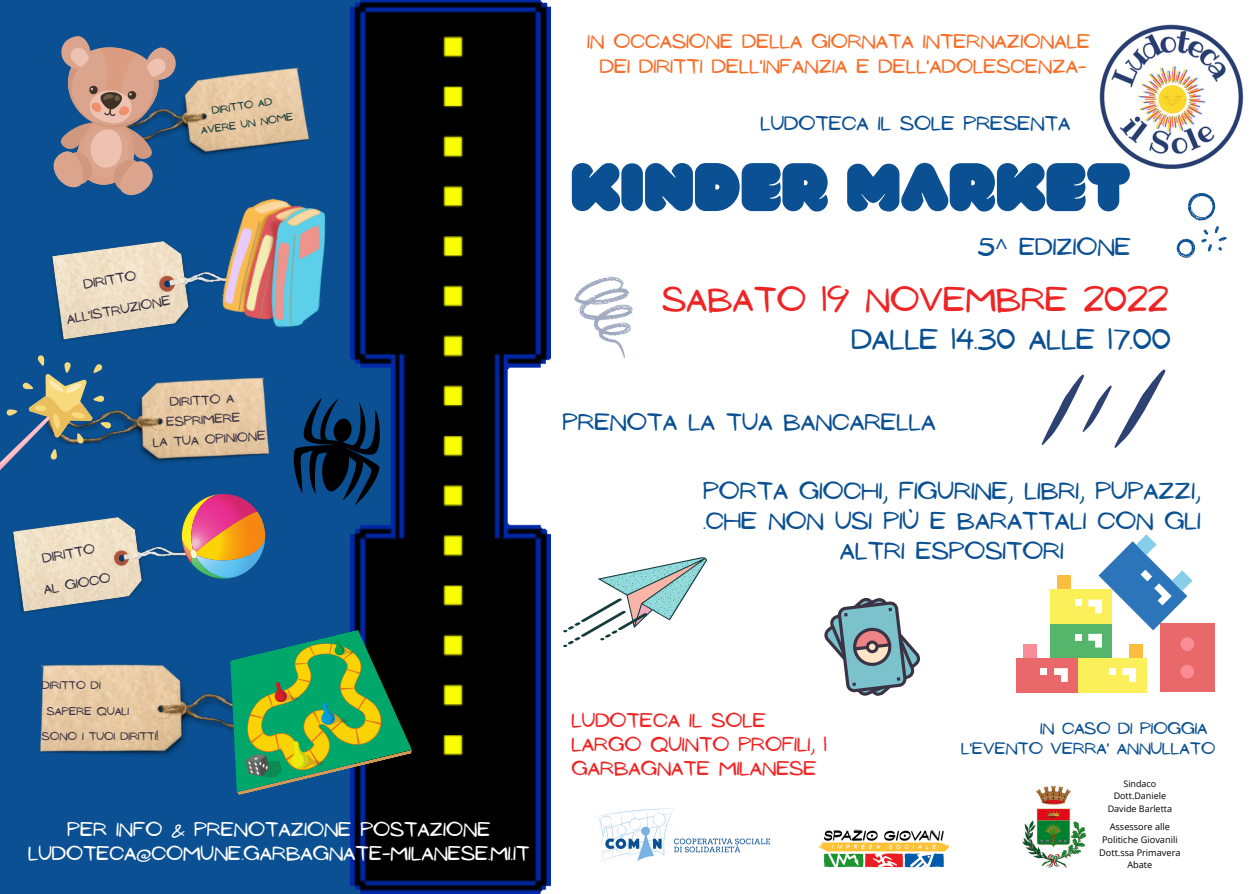
<style>
.page{position:relative;width:1258px;height:894px;background:#fff}
.page>*{position:absolute;margin:0;border:0;box-sizing:border-box;transform-origin:0 0}
.t1{font:67.5px "Avatar";color:#0a5092}
.t2{font:31.5px "NF Ananias Regular";color:#ef2424}
.t3{font:26.1px "NF Ananias Regular";color:#0a5092}
.t4{font:22.5px "NF Ananias Regular";color:#0a5092}
.t5{font:22.2px/29.7px "NF Ananias Regular";color:#0a5092;text-align:center}
.t6{font:21.6px "NF Ananias Regular";color:#0a5092}
.t7{font:18px/24.3px "NF Ananias Regular";color:#f66f2a;text-align:center}
.t8{font:18px/24.3px "NF Ananias Regular";color:#fff;text-align:center}
.t9{font:18px/24.3px "NF Ananias Regular";color:#ef2424}
.t10{font:18px "NF Ananias Regular";color:#0a5092}
.t11{font:15.3px/20.4px "NF Ananias Regular";color:#0a5092}
.t12{font:12.3px "NF Ananias Regular";color:#3b3344}
.t13{font:11.7px "NF Ananias Regular";color:#3b3344}
.t14{font:10.2px "NF Ananias Regular";color:#3b3344}
.t15{font:9.9px/18px "NF Ananias Regular";color:#143c3c;text-align:center}
.t16{font:9.3px/12.6px "Open Sans";color:#000;text-align:center}
.t17{font:9px/12.3px "Open Sans";color:#000;text-align:center}
.s1{font-family:"Noto Sans"}
</style>
<div class="page">
<div style="left:0;top:0;width:406px;height:893px;background:#0a5092"></div>
<img style="left:350px;top:0;width:201px;height:893px">
<svg style="left:295px;top:390px;width:99px;height:119px"></svg>
<div style="left:1051px;top:623px;width:61px;height:34px;background:#55b56a"></div>
<div style="left:1051px;top:589px;width:61px;height:34px;background:#fcf05a"></div>
<div style="left:1016px;top:657px;width:62px;height:35px;background:#e9686a"></div>
<div style="left:1078px;top:657px;width:68px;height:35px;background:#fcf05a"></div>
<div style="left:1057px;top:575px;width:14px;height:14px;background:#fdbd40"></div>
<div style="left:1023px;top:644px;width:14px;height:13px;background:#f98c96"></div>
<div style="left:1160px;top:623px;width:54px;height:69px;background:#e9686a"></div>
<div style="left:1180px;top:637px;width:14px;height:13px;background:#f98c96;border-radius:50%"></div>
<div style="left:1180px;top:664px;width:14px;height:14px;background:#f98c96;border-radius:50%"></div>
<div style="left:1129px;top:644px;width:14px;height:13px;background:#fdbd40"></div>
<div style="left:1074px;top:599px;width:7px;height:7px;background:#fff"></div>
<div style="left:1074px;top:633px;width:7px;height:7px;background:#fff"></div>
<svg style="left:1054px;top:668px;width:14px;height:13px"></svg>
<div style="left:1040px;top:668px;width:7px;height:6px;background:#fff"></div>
<svg style="left:1122px;top:668px;width:14px;height:13px"></svg>
<svg style="left:1109px;top:668px;width:6px;height:6px"></svg>
<svg style="left:1088px;top:534px;width:104px;height:113px"></svg>
<svg style="left:824px;top:598px;width:96px;height:98px"></svg>
<svg style="left:563px;top:557px;width:144px;height:90px"></svg>
<img style="left:1099px;top:24px;width:144px;height:144px">
<img style="left:1023px;top:786px;width:63px;height:81px">
<img style="left:595px;top:808px;width:175px;height:54px">
<img style="left:818px;top:829px;width:132px;height:39px">
<svg style="left:1176px;top:193px;width:51px;height:65px"></svg>
<svg style="left:574px;top:276px;width:59px;height:82px"></svg>
<svg style="left:1041px;top:369px;width:124px;height:79px"></svg>
<img style="left:179px;top:67px;width:130px;height:89px">
<svg style="left:53px;top:36px;width:126px;height:160px"></svg>
<img style="left:52px;top:241px;width:166px;height:77px">
<img style="left:218px;top:198px;width:108px;height:128px">
<img style="left:58px;top:318px;width:237px;height:219px">
<svg style="left:0;top:355px;width:111px;height:162px"></svg>
<img style="left:13px;top:517px;width:169px;height:79px">
<svg style="left:182px;top:494px;width:83px;height:85px"></svg>
<img style="left:19px;top:596px;width:188px;height:160px">
<svg style="left:207px;top:624px;width:206px;height:171px"></svg>
<p class="t15" style="left:197px;top:104px;width:95px;rotate:-9deg">DIRITTO AD<br>AVERE UN NOME</p>
<p class="t12" style="left:83px;top:277px;width:55px;rotate:-10deg">DIRITTO</p>
<p class="t12" style="left:65px;top:312px;width:107px;rotate:-10deg">ALL'ISTRUZIONE</p>
<p class="t12" style="left:41px;top:551px;width:55px;rotate:-10deg">DIRITTO</p>
<p class="t12" style="left:42px;top:582px;width:70px;rotate:-10deg">AL GIOCO</p>
<p class="t13" style="left:170px;top:395px;width:66px;rotate:-3deg">DIRITTO A</p>
<p class="t13" style="left:166px;top:415px;width:76px;rotate:-3deg">ESPRIMERE</p>
<p class="t13" style="left:153px;top:435px;width:114px;rotate:-3deg">LA TUA OPINIONE</p>
<p class="t7" style="left:587px;top:30px;width:504px">IN OCCASIONE DELLA GIORNATA INTERNAZIONALE<br>DEI DIRITTI DELL'INFANZIA E DELL'ADOLESCENZA-</p>
<p class="t10" style="left:760px;top:113px;width:311px">LUDOTECA IL SOLE PRESENTA</p>
<h1 class="t1" style="left:572px;top:160px;width:560px">KINDER MARKET</h1>
<p class="t4" style="left:977px;top:234px;width:155px">5<span class="s1">^</span> EDIZIONE</p>
<h2 class="t2" style="left:662px;top:281px;width:508px">SABATO 19 NOVEMBRE 2022</h2>
<h3 class="t3" style="left:851px;top:325px;width:321px">DALLE 14.30 ALLE 17.00</h3>
<p class="t6" style="left:563px;top:410px;width:375px">PRENOTA LA TUA BANCARELLA</p>
<p class="t5" style="left:703px;top:477px;width:499px">PORTA GIOCHI, FIGURINE, LIBRI, PUPAZZI, .CHE NON USI PIÙ E BARATTALI CON GLI<br>ALTRI ESPOSITORI</p>
<p class="t14" style="left:42px;top:679px;width:60px">DIRITTO DI</p>
<p class="t14" style="left:47px;top:705px;width:84px">SAPERE QUALI</p>
<p class="t14" style="left:42px;top:730px;width:118px">SONO I TUOI DIRITTI!</p>
<p class="t8" style="left:28px;top:817px;width:503px">PER INFO &amp; PRENOTAZIONE POSTAZIONE<br>LUDOTECA@COMUNE.GARBAGNATE-MILANESE.MI.IT</p>
<p class="t9" style="left:571px;top:708px;width:257px">LUDOTECA IL SOLE<br>LARGO QUINTO PROFILI, 1<br>GARBAGNATE MILANESE</p>
<p class="t11" style="left:961px;top:718px;width:255px;text-indent:79px">IN CASO DI PIOGGIA<br>L'EVENTO VERRA' ANNULLATO</p>
<p class="t17" style="left:1107px;top:777px;width:66px">Sindaco<br>Dott.Daniele<br>Davide Barletta</p>
<p class="t16" style="left:1099px;top:820px;width:83px">Assessore alle<br>Politiche Giovanili<br>Dott.ssa Primavera<br>Abate</p>
</div>
